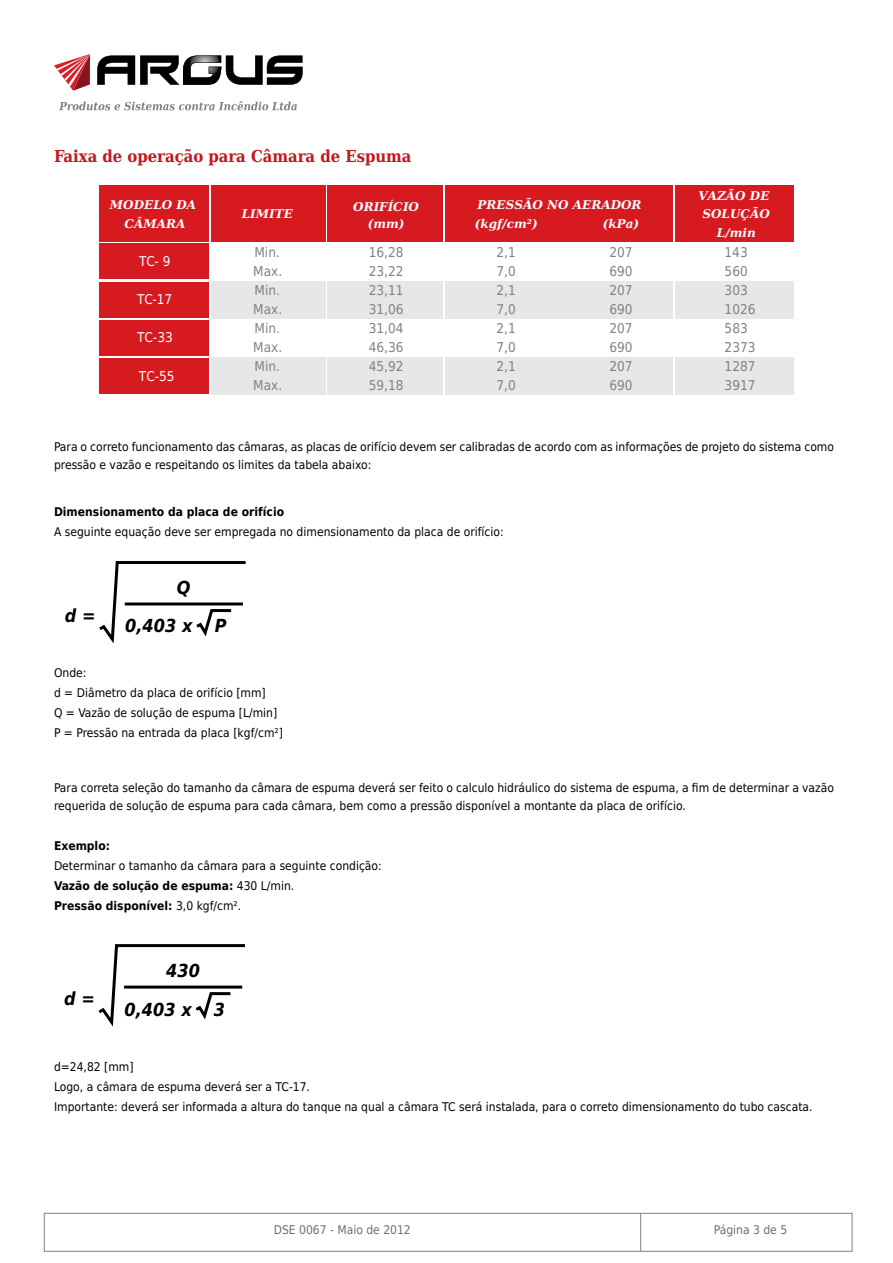
<style>
.page{position:relative;width:893px;height:1263px;background:#fff}
.page>*{position:absolute;margin:0;border:0;box-sizing:border-box;transform-origin:0 0}
.t1{font:italic 700 18px/38.8px "DejaVu Sans Condensed";color:#000}
.t2{font:700 16.5px "DejaVu Serif Condensed";color:#c4161c}
.t3{font:13.5px "DejaVu Sans Condensed";color:#818181}
.t4{font:13.5px "DejaVu Sans Condensed";color:#fff}
.t5{font:12px/20.1px "DejaVu Sans Condensed";color:#000}
.t6{font:italic 700 12px/18.1px "DejaVu Serif";color:#fff;text-align:center}
.t7{font:700 12px "DejaVu Sans Condensed";color:#000}
.t8{font:12px "DejaVu Sans Condensed";color:#6d6e71}
.s1{font-weight:700}
</style>
<div class="page">
<div style="left:44px;top:1213px;width:808px;height:39px;border:1px solid #808285"></div>
<hr style="left:640px;top:1213px;width:1px;height:38px;background:#808285">
<svg style="left:54px;top:54px;width:36px;height:37px"></svg>
<svg style="left:97px;top:55px;width:206px;height:30px"></svg>
<svg style="left:59px;top:101px;width:238px;height:9px"></svg>
<svg style="left:98px;top:944px;width:147px;height:83px"></svg>
<div style="left:99px;top:185px;width:110px;height:56px;background:#d71920"></div>
<div style="left:99px;top:244px;width:110px;height:35px;background:#d71920"></div>
<div style="left:99px;top:282px;width:110px;height:35px;background:#d71920"></div>
<div style="left:99px;top:320px;width:110px;height:35px;background:#d71920"></div>
<div style="left:99px;top:358px;width:110px;height:36px;background:#d71920"></div>
<div style="left:211px;top:185px;width:114px;height:56px;background:#d71920"></div>
<div style="left:327px;top:185px;width:116px;height:56px;background:#d71920"></div>
<div style="left:676px;top:185px;width:118px;height:56px;background:#d71920"></div>
<div style="left:445px;top:185px;width:228px;height:56px;background:#d71920"></div>
<div style="left:211px;top:281px;width:114px;height:37px;background:#e6e7e8"></div>
<div style="left:327px;top:281px;width:116px;height:37px;background:#e6e7e8"></div>
<div style="left:676px;top:281px;width:118px;height:37px;background:#e6e7e8"></div>
<div style="left:445px;top:281px;width:228px;height:37px;background:#e6e7e8"></div>
<div style="left:211px;top:357px;width:114px;height:37px;background:#e6e7e8"></div>
<div style="left:327px;top:357px;width:116px;height:37px;background:#e6e7e8"></div>
<div style="left:676px;top:357px;width:118px;height:37px;background:#e6e7e8"></div>
<div style="left:445px;top:357px;width:228px;height:37px;background:#e6e7e8"></div>
<svg style="left:99px;top:561px;width:147px;height:83px"></svg>
<h2 class="t2" style="left:54px;top:142px;width:359px">Faixa de operação para Câmara de Espuma</h2>
<p class="t6" style="left:110px;top:195px;width:88px">MODELO DA<br>CÂMARA</p>
<p class="t6" style="left:242px;top:204px;width:53px">LIMITE</p>
<p class="t6" style="left:353px;top:197px;width:67px">ORIFÍCIO</p>
<p class="t6" style="left:478px;top:195px;width:166px">PRESSÃO NO AERADOR</p>
<p class="t6" style="left:699px;top:186px;width:73px">VAZÃO DE<br>SOLUÇÃO</p>
<p class="t6" style="left:368px;top:214px;width:38px">(mm)</p>
<p class="t6" style="left:475px;top:214px;width:64px">(kgf/cm²)</p>
<p class="t6" style="left:603px;top:214px;width:38px">(kPa)</p>
<p class="t6" style="left:717px;top:223px;width:40px">L/min</p>
<p class="t4" style="left:139px;top:250px;width:33px">TC- 9</p>
<p class="t4" style="left:137px;top:288px;width:37px">TC-17</p>
<p class="t4" style="left:137px;top:326px;width:37px">TC-33</p>
<p class="t4" style="left:139px;top:365px;width:37px">TC-55</p>
<p class="t3" style="left:254px;top:241px;width:27px">Min.</p>
<p class="t3" style="left:369px;top:241px;width:36px">16,28</p>
<p class="t3" style="left:496px;top:241px;width:21px">2,1</p>
<p class="t3" style="left:609px;top:241px;width:25px">207</p>
<p class="t3" style="left:725px;top:241px;width:25px">143</p>
<p class="t3" style="left:253px;top:260px;width:31px">Max.</p>
<p class="t3" style="left:369px;top:260px;width:36px">23,22</p>
<p class="t3" style="left:496px;top:260px;width:21px">7,0</p>
<p class="t3" style="left:609px;top:260px;width:25px">690</p>
<p class="t3" style="left:725px;top:260px;width:25px">560</p>
<p class="t3" style="left:255px;top:279px;width:27px">Min.</p>
<p class="t3" style="left:369px;top:279px;width:36px">23,11</p>
<p class="t3" style="left:496px;top:279px;width:21px">2,1</p>
<p class="t3" style="left:609px;top:279px;width:25px">207</p>
<p class="t3" style="left:725px;top:279px;width:25px">303</p>
<p class="t3" style="left:253px;top:298px;width:31px">Max.</p>
<p class="t3" style="left:369px;top:298px;width:36px">31,06</p>
<p class="t3" style="left:496px;top:298px;width:21px">7,0</p>
<p class="t3" style="left:609px;top:298px;width:25px">690</p>
<p class="t3" style="left:725px;top:298px;width:32px">1026</p>
<p class="t3" style="left:255px;top:317px;width:27px">Min.</p>
<p class="t3" style="left:369px;top:317px;width:36px">31,04</p>
<p class="t3" style="left:496px;top:317px;width:21px">2,1</p>
<p class="t3" style="left:609px;top:317px;width:25px">207</p>
<p class="t3" style="left:725px;top:317px;width:25px">583</p>
<p class="t3" style="left:253px;top:336px;width:31px">Max.</p>
<p class="t3" style="left:369px;top:336px;width:36px">46,36</p>
<p class="t3" style="left:496px;top:336px;width:21px">7,0</p>
<p class="t3" style="left:609px;top:336px;width:25px">690</p>
<p class="t3" style="left:725px;top:336px;width:32px">2373</p>
<p class="t3" style="left:255px;top:355px;width:27px">Min.</p>
<p class="t3" style="left:369px;top:355px;width:36px">45,92</p>
<p class="t3" style="left:496px;top:355px;width:21px">2,1</p>
<p class="t3" style="left:609px;top:355px;width:25px">207</p>
<p class="t3" style="left:725px;top:355px;width:32px">1287</p>
<p class="t3" style="left:253px;top:375px;width:31px">Max.</p>
<p class="t3" style="left:369px;top:375px;width:36px">59,18</p>
<p class="t3" style="left:496px;top:375px;width:21px">7,0</p>
<p class="t3" style="left:609px;top:375px;width:25px">690</p>
<p class="t3" style="left:725px;top:375px;width:32px">3917</p>
<p class="t5" style="left:54px;top:437px;width:781px;line-height:18px">Para o correto funcionamento das câmaras, as placas de orifício devem ser calibradas de acordo com as informações de projeto do sistema como pressão e vazão e respeitando os limites da tabela abaixo:</p>
<p class="t7" style="left:54px;top:502px;width:232px">Dimensionamento da placa de orifício</p>
<p class="t5" style="left:54px;top:521px;width:451px">A seguinte equação deve ser empregada no dimensionamento da placa de orifício:</p>
<h1 class="t1" style="left:65px;top:596px;width:32px">d =</h1>
<h1 class="t1" style="left:125px;top:567px;width:103px;text-indent:52px">Q<br>0,403 x P</h1>
<p class="t5" style="left:54px;top:662px;width:231px">Onde:<br>d = Diâmetro da placa de orifício [mm]<br>Q = Vazão de solução de espuma [L/min]<br>P = Pressão na entrada da placa [kgf/cm²]</p>
<p class="t5" style="left:54px;top:778px;width:781px;line-height:18px">Para correta seleção do tamanho da câmara de espuma deverá ser feito o calculo hidráulico do sistema de espuma, a fim de determinar a vazão requerida de solução de espuma para cada câmara, bem como a pressão disponível a montante da placa de orifício.</p>
<p class="t7" style="left:54px;top:836px;width:58px">Exemplo:</p>
<p class="t5" style="left:54px;top:855px;width:329px">Determinar o tamanho da câmara para a seguinte condição:<br><span class="s1">Vazão de solução de espuma:</span> 430 L/min.<br><span class="s1">Pressão disponível:</span> 3,0 kgf/cm².</p>
<h1 class="t1" style="left:64px;top:979px;width:32px">d =</h1>
<h1 class="t1" style="left:124px;top:950px;width:102px;text-indent:42px">430<br>0,403 x 3</h1>
<p class="t5" style="left:54px;top:1057px;width:760px">d=24,82 [mm]<br>Logo, a câmara de espuma deverá ser a TC-17.<br>Importante: deverá ser informada a altura do tanque na qual a câmara TC será instalada, para o correto dimensionamento do tubo cascata.</p>
<p class="t8" style="left:274px;top:1220px;width:138px">DSE 0067 - Maio de 2012</p>
<p class="t8" style="left:714px;top:1220px;width:75px">Página 3 de 5</p>
</div>
